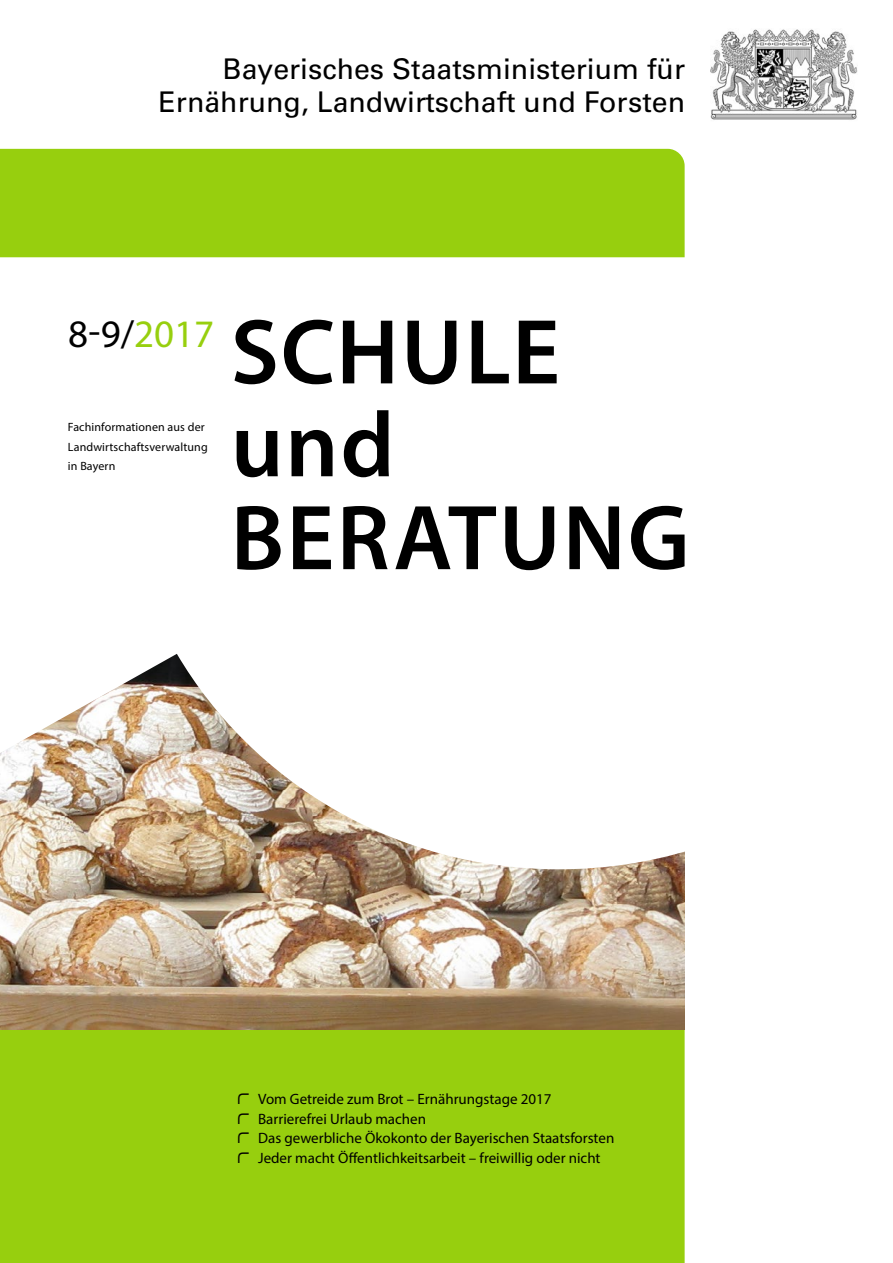
<style>
.page{position:relative;width:893px;height:1263px;background:#fff}
.page>*{position:absolute;margin:0;border:0;box-sizing:border-box;transform-origin:0 0}
.P__U1_Titel{font:600 93px/92.8px "Myriad Pro";letter-spacing:.02em;color:#000}
.P__U1_TitelAusgabe{font:39px "Myriad Pro";color:#000}
.P__U1_TitelLogo{font:28.5px/33px "Univers LT Pro 55 Roman";color:#000;text-align:right}
.t1{font:15px "Myriad Pro";color:#000}
.P__U1_TitelFliesste{font:12px/19.5px "Myriad Pro";letter-spacing:.01em;color:#000}
.s1{color:#97cf0e}
.s2{font-family:"Fueak Bogen"}
</style>
<div class="page">
<div style="left:0;top:149px;width:685px;height:1114px;background:#97cf0e"></div>
<img style="left:0;top:869px;width:685px;height:160px">
<svg style="left:0;top:257px;width:685px;height:612px"></svg>
<img style="left:710px;top:29px;width:147px;height:91px">
<p class="P__U1_TitelLogo" style="left:158px;top:53px;width:528px">Bayerisches Staatsministerium für<br>Ernährung, Landwirtschaft und Forsten</p>
<p class="P__U1_TitelAusgabe" style="left:68px;top:309px;width:148px">8-9/<span class="s1">2017</span></p>
<p class="P__U1_TitelFliesste" style="left:68px;top:417px;width:141px">Fachinformationen aus der<br>Landwirtschaftsverwaltung in Bayern</p>
<p class="P__U1_Titel" style="left:231px;top:303px;width:460px">SCHULE und<br>BERATUNG</p>
<p class="t1" style="left:238px;top:1090px;width:315px"><span class="s2">→</span> Vom Getreide zum Brot – Ernährungstage 2017</p>
<p class="t1" style="left:238px;top:1109px;width:189px"><span class="s2">→</span> Barrierefrei Urlaub machen</p>
<p class="t1" style="left:238px;top:1129px;width:378px"><span class="s2">→</span> Das gewerbliche Ökokonto der Bayerischen Staatsforsten</p>
<p class="t1" style="left:238px;top:1148px;width:364px"><span class="s2">→</span> Jeder macht Öffentlichkeitsarbeit – freiwillig oder nicht</p>
</div>
